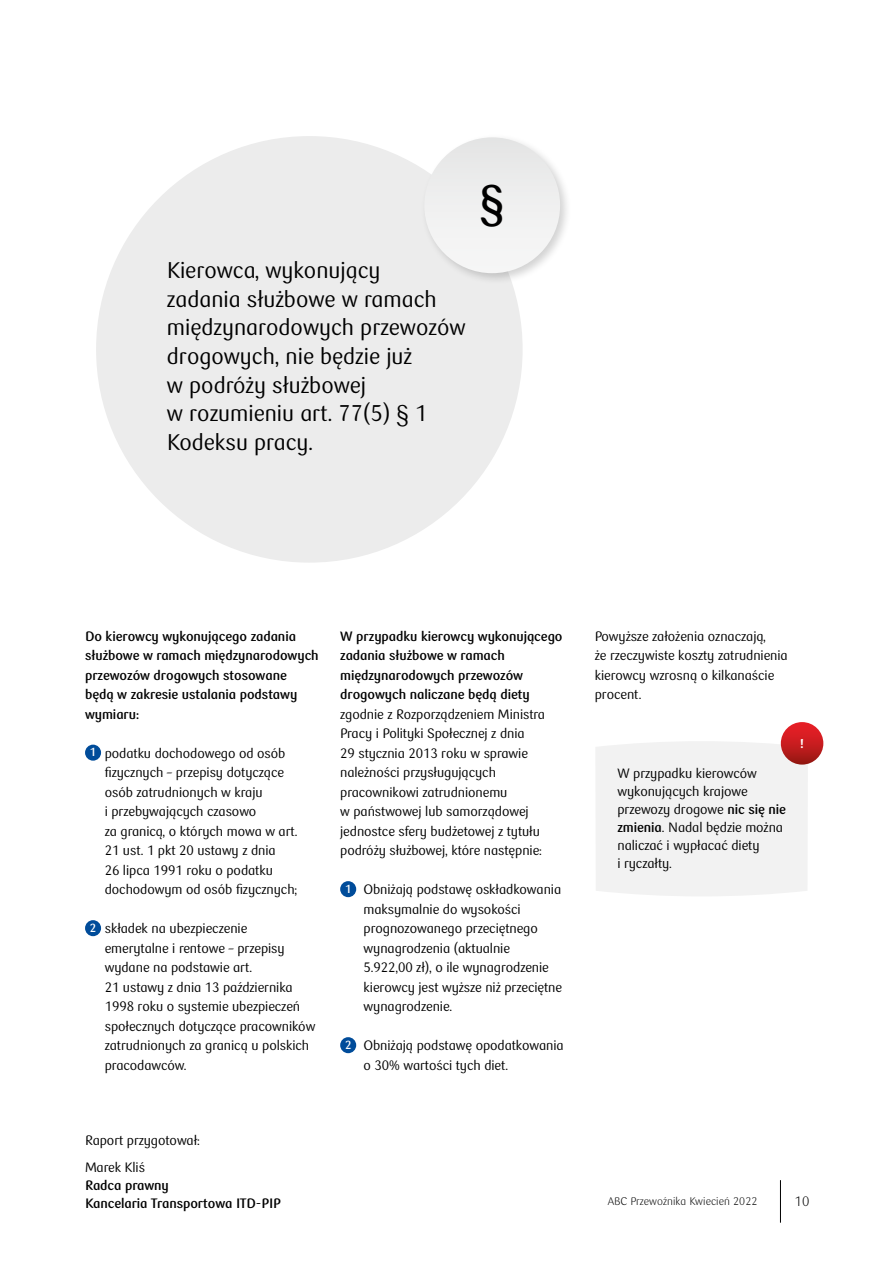
<style>
.page{position:relative;width:893px;height:1263px;background:#fff}
.page>*{position:absolute;margin:0;border:0;box-sizing:border-box;transform-origin:0 0}
.t1{font:700 43.65px "PKO Bank Polski";color:#000}
.t2{font:22.5px/28.5px "PKO Bank Polski";color:#000}
.t3{font:13.5px/19.5px "PKO Bank Polski";letter-spacing:-.005em;color:#000}
.t4{font:700 13.5px/19.5px "PKO Bank Polski";letter-spacing:-.005em;color:#000}
.t5{font:300 13.5px "PKO Bank Polski";color:#000}
.t6{font:900 12.75px "PKO Bank Polski";color:#fff}
.t7{font:300 10.95px "PKO Bank Polski";letter-spacing:.01em;color:#000}
.s1{font-weight:700;font-size:11.7px;color:#fff}
.s2{font-weight:700}
</style>
<div class="page">
<div style="left:96px;top:136px;width:427px;height:427px;background:#ececec;border-radius:50%"></div>
<div style="left:420px;top:133px;width:153px;height:153px;background:#000;opacity:.18"></div>
<div style="left:424px;top:137px;width:136px;height:136px;background:#efeff0;border-radius:68px"></div>
<hr style="left:780px;top:1180px;width:1px;height:43px;background:#000">
<div style="left:85px;top:745px;width:16px;height:16px;background:#004c9a;border-radius:50%"></div>
<div style="left:85px;top:920px;width:16px;height:16px;background:#004c9a;border-radius:50%"></div>
<div style="left:596px;top:741px;width:212px;height:155px;background:#f2f2f2"></div>
<div style="left:781px;top:722px;width:42px;height:43px;background:linear-gradient(to bottom,#f02029,#9b1e19);border-radius:21px"></div>
<div style="left:340px;top:881px;width:16px;height:16px;background:#004c9a;border-radius:50%"></div>
<div style="left:340px;top:1037px;width:16px;height:16px;background:#004c9a;border-radius:50%"></div>
<h2 class="t2" style="left:167px;top:257px;width:300px">Kierowca, wykonujący<br>zadania służbowe w ramach międzynarodowych przewozów drogowych, nie będzie już<br>w podróży służbowej<br>w rozumieniu art. 77(5) § 1<br>Kodeksu pracy.</h2>
<h1 class="t1" style="left:479px;top:176px;width:27px">§</h1>
<p class="t4" style="left:85px;top:627px;width:235px">Do kierowcy wykonującego zadania służbowe w ramach międzynarodowych przewozów drogowych stosowane będą w zakresie ustalania podstawy wymiaru:</p>
<p class="t3" style="left:105px;top:744px;width:194px;text-indent:-15px"><span class="s1">1</span> podatku dochodowego od osób fizycznych – przepisy dotyczące osób zatrudnionych w kraju<br>i przebywających czasowo<br>za granicą, o których mowa w art.<br>21 ust. 1 pkt 20 ustawy z dnia<br>26 lipca 1991 roku o podatku dochodowym od osób fizycznych;</p>
<p class="t3" style="left:105px;top:919px;width:212px;text-indent:-15px"><span class="s1">2</span> składek na ubezpieczenie<br>emerytalne i rentowe – przepisy wydane na podstawie art.<br>21 ustawy z dnia 13 października<br>1998 roku o systemie ubezpieczeń społecznych dotyczące pracowników zatrudnionych za granicą u polskich pracodawców.</p>
<p class="t4" style="left:340px;top:627px;width:224px">W przypadku kierowcy wykonującego zadania służbowe w ramach międzynarodowych przewozów drogowych naliczane będą diety</p>
<p class="t3" style="left:340px;top:705px;width:206px">zgodnie z Rozporządzeniem Ministra Pracy i Polityki Społecznej z dnia<br>29 stycznia 2013 roku w sprawie należności przysługujących pracownikowi zatrudnionemu<br>w państwowej lub samorządowej jednostce sfery budżetowej z tytułu podróży służbowej, które następnie:</p>
<p class="t3" style="left:364px;top:880px;width:200px;text-indent:-19px"><span class="s1">1</span> Obniżają podstawę oskładkowania maksymalnie do wysokości prognozowanego przeciętnego wynagrodzenia (aktualnie<br>5.922,00 zł), o ile wynagrodzenie kierowcy jest wyższe niż przeciętne wynagrodzenie.</p>
<p class="t3" style="left:364px;top:1036px;width:202px;text-indent:-19px"><span class="s1">2</span> Obniżają podstawę opodatkowania o 30% wartości tych diet.</p>
<p class="t3" style="left:85px;top:1127px;width:116px;line-height:26.5px">Raport przygotował:<br>Marek Kliś</p>
<p class="t4" style="left:85px;top:1176px;width:197px;line-height:18px">Radca prawny<br>Kancelaria Transportowa ITD-PIP</p>
<p class="t3" style="left:595px;top:627px;width:194px">Powyższe założenia oznaczają,<br>że rzeczywiste koszty zatrudnienia kierowcy wzrosną o kilkanaście procent.</p>
<p class="t3" style="left:617px;top:765px;width:170px;line-height:18px">W przypadku kierowców wykonujących krajowe przewozy drogowe <span class="s2">nic się nie zmienia</span>. Nadal będzie można naliczać i wypłacać diety<br>i ryczałty.</p>
<p class="t6" style="left:800px;top:736px;width:5px">!</p>
<p class="t7" style="left:608px;top:1195px;width:151px">ABC Przewoźnika Kwiecień 2022</p>
<p class="t5" style="left:795px;top:1194px;width:16px">10</p>
</div>
